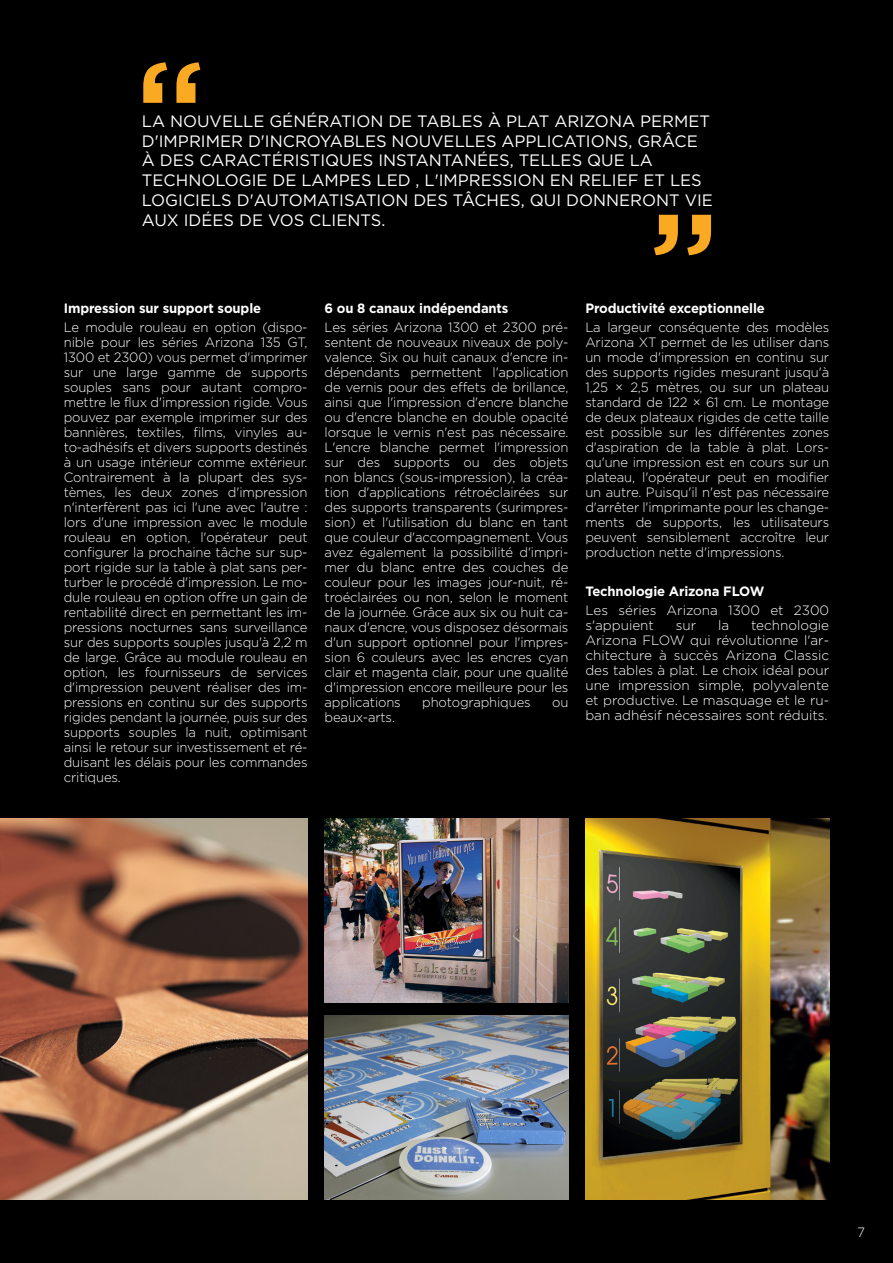
<style>
.page{position:relative;width:893px;height:1263px;background:#000}
.page>*{position:absolute;margin:0;border:0;box-sizing:border-box;transform-origin:0 0}
.t1{font:16.5px/19.8px "Gotham";color:#fff}
.basis_alinea_9pt_gotham_light{font:300 13.5px/15px "Gotham";letter-spacing:-.01em;color:#fff;text-align:justify}
.sub_heading_9pt{font:700 13.5px "Gotham";letter-spacing:-.01em;color:#fff}
</style>
<div class="page">
<img style="left:325px;top:1015px;width:243px;height:184px">
<img style="left:0;top:819px;width:308px;height:380px">
<img style="left:325px;top:819px;width:243px;height:183px">
<img style="left:585px;top:819px;width:244px;height:380px">
<svg style="left:654px;top:215px;width:57px;height:40px"></svg>
<svg style="left:143px;top:62px;width:57px;height:41px"></svg>
<p class="t1" style="left:142px;top:111px;width:572px">LA NOUVELLE GÉNÉRATION DE TABLES À PLAT ARIZONA PERMET D'IMPRIMER D'INCROYABLES NOUVELLES APPLICATIONS, GRÂCE À DES CARACTÉRISTIQUES INSTANTANÉES, TELLES QUE LA TECHNOLOGIE DE LAMPES LED , L'IMPRESSION EN RELIEF ET LES LOGICIELS D'AUTOMATISATION DES TÂCHES, QUI DONNERONT VIE AUX IDÉES DE VOS CLIENTS.</p>
<p class="sub_heading_9pt" style="left:64px;top:299px;width:199px">Impression sur support souple</p>
<p class="basis_alinea_9pt_gotham_light" style="left:64px;top:320px;width:245px">Le module rouleau en option (dispo&shy;nible pour les séries Arizona 135 GT, 1300 et 2300) vous permet d'imprimer sur une large gamme de supports souples sans pour autant compro&shy;mettre le flux d'impression rigide. Vous pouvez par exemple imprimer sur des bannières, textiles, films, vinyles au&shy;to-adhésifs et divers supports destinés à un usage intérieur comme extérieur.<br>Contrairement à la plupart des sys&shy;tèmes, les deux zones d'impression n'interfèrent pas ici l'une avec l'autre : lors d'une impression avec le module rouleau en option, l'opérateur peut configurer la prochaine tâche sur sup&shy;port rigide sur la table à plat sans per&shy;turber le procédé d'impression. Le mo&shy;dule rouleau en option offre un gain de rentabilité direct en permettant les im&shy;pressions nocturnes sans surveillance sur des supports souples jusqu'à 2,2 m de large. Grâce au module rouleau en option, les fournisseurs de services d'impression peuvent réaliser des im&shy;pressions en continu sur des supports rigides pendant la journée, puis sur des supports souples la nuit, optimisant ainsi le retour sur investissement et ré&shy;duisant les délais pour les commandes critiques.</p>
<p class="sub_heading_9pt" style="left:325px;top:299px;width:185px">6 ou 8 canaux indépendants</p>
<p class="basis_alinea_9pt_gotham_light" style="left:325px;top:320px;width:245px">Les séries Arizona 1300 et 2300 pré&shy;sentent de nouveaux niveaux de poly&shy;valence. Six ou huit canaux d'encre in&shy;dépendants permettent l'application de vernis pour des effets de brillance, ainsi que l'impression d'encre blanche ou d'encre blanche en double opacité lorsque le vernis n'est pas nécessaire.<br>L'encre blanche permet l'impression sur des supports ou des objets non blancs (sous-impression), la créa&shy;tion d'applications rétroéclairées sur des supports transparents (surimpres&shy;sion) et l'utilisation du blanc en tant que couleur d'accompagnement. Vous avez également la possibilité d'impri&shy;mer du blanc entre des couches de couleur pour les images jour-nuit, ré&shy;troéclairées ou non, selon le moment de la journée. Grâce aux six ou huit ca&shy;naux d'encre, vous disposez désormais d'un support optionnel pour l'impres&shy;sion 6 couleurs avec les encres cyan clair et magenta clair, pour une qualité d'impression encore meilleure pour les applications</p>
<p class="basis_alinea_9pt_gotham_light" style="left:422px;top:695px;width:110px">photographiques</p>
<p class="basis_alinea_9pt_gotham_light" style="left:552px;top:695px;width:18px">ou</p>
<p class="basis_alinea_9pt_gotham_light" style="left:325px;top:710px;width:72px">beaux-arts.</p>
<p class="sub_heading_9pt" style="left:585px;top:299px;width:181px">Productivité exceptionnelle</p>
<p class="basis_alinea_9pt_gotham_light" style="left:585px;top:320px;width:245px">La largeur conséquente des modèles Arizona XT permet de les utiliser dans un mode d'impression en continu sur des supports rigides mesurant jusqu'à 1,25 × 2,5 mètres, ou sur un plateau standard de 122 × 61 cm. Le montage de deux plateaux rigides de cette taille est possible sur les différentes zones d'aspiration de la table à plat. Lors&shy;qu'une impression est en cours sur un plateau, l'opérateur peut en modifier un autre. Puisqu'il n'est pas nécessaire d'arrêter l'imprimante pour les change&shy;ments de supports, les utilisateurs peuvent sensiblement accroître leur production nette d'impressions.</p>
<p class="sub_heading_9pt" style="left:585px;top:582px;width:180px">Technologie Arizona FLOW</p>
<p class="basis_alinea_9pt_gotham_light" style="left:585px;top:602px;width:245px">Les séries Arizona 1300 et 2300 s'appuient</p>
<p class="basis_alinea_9pt_gotham_light" style="left:585px;top:617px;width:245px;text-indent:166px">technologie Arizona FLOW qui révolutionne l'ar&shy;chitecture à succès Arizona Classic des tables à plat. Le choix idéal pour une impression simple, polyvalente et productive. Le masquage et le ru&shy;ban adhésif nécessaires sont réduits.</p>
<p class="basis_alinea_9pt_gotham_light" style="left:676px;top:617px;width:22px">sur</p>
<p class="basis_alinea_9pt_gotham_light" style="left:718px;top:617px;width:13px">la</p>
<p class="basis_alinea_9pt_gotham_light" style="left:857px;top:1224px;width:9px">7</p>
</div>
